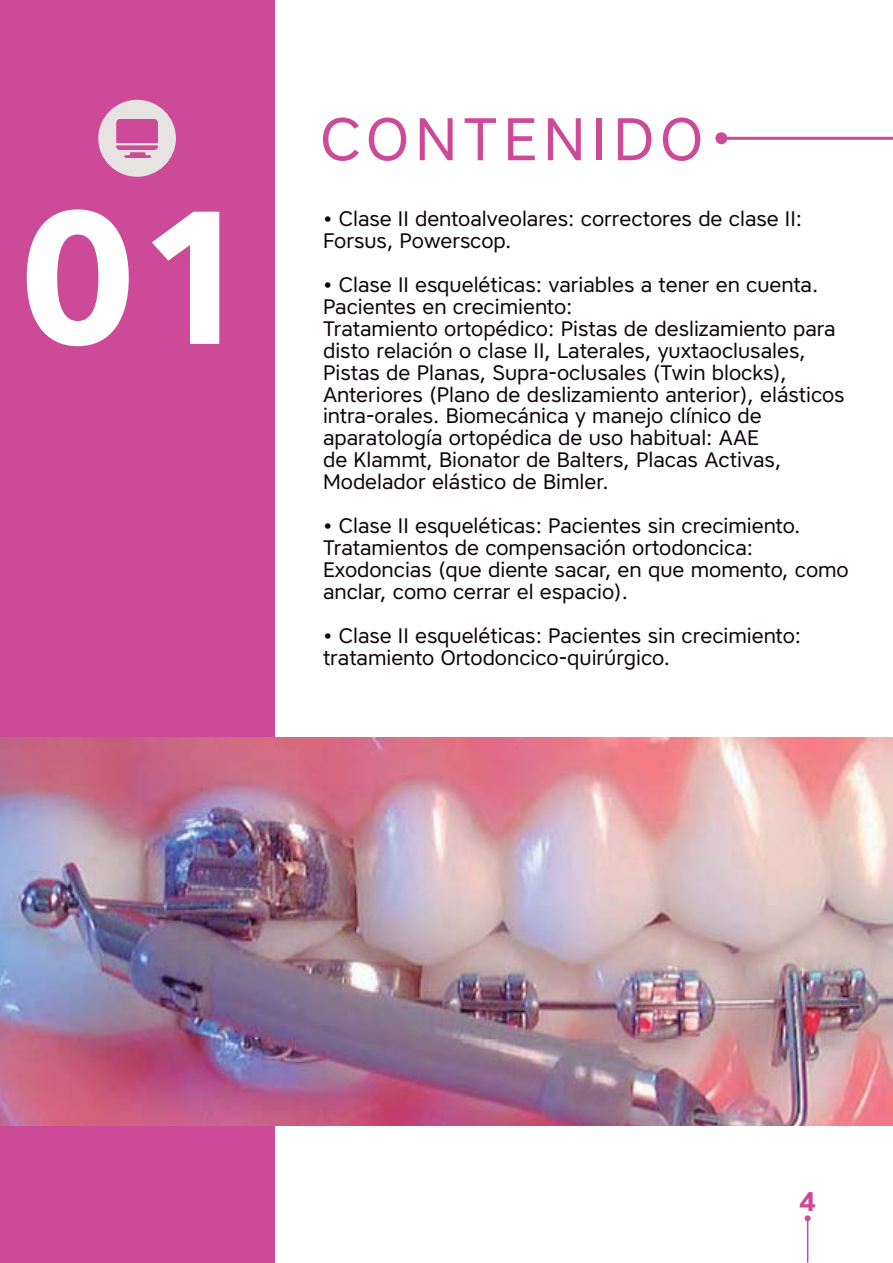
<style>
.page{position:relative;width:893px;height:1263px;background:#fff}
.page>*{position:absolute;margin:0;border:0;box-sizing:border-box;transform-origin:0 0}
.t1{font:700 188.85px "Core Sans A65";color:#fff}
.t2{font:60px "Core Sans A45";letter-spacing:.1em;color:#cc4a98}
.t3{font:700 27px "Core Sans A65";color:#cc4b98}
.t4{font:21px/21.9px "Core Sans A45";color:#0e050c}
</style>
<div class="page">
<hr style="left:807px;top:1218px;width:1px;height:45px;background:#cc4b98">
<svg style="left:805px;top:1215px;width:6px;height:6px"></svg>
<hr style="left:721px;top:137px;width:172px;height:3px;background:#cc4b98">
<div style="left:715px;top:132px;width:12px;height:12px;background:#cc4b98;border-radius:50%"></div>
<div style="left:0;top:0;width:274px;height:1263px;background:#cc4a98"></div>
<img style="left:0;top:738px;width:893px;height:387px">
<div style="left:98px;top:100px;width:78px;height:77px;background:#e6e3e2;border-radius:50%"></div>
<hr style="left:124px;top:155px;width:27px;height:3px;background:#cc4a98">
<svg style="left:116px;top:119px;width:42px;height:31px"></svg>
<h1 class="t1" style="left:18px;top:168px;width:239px">01</h1>
<h2 class="t2" style="left:320px;top:117px;width:384px">CONTENIDO</h2>
<p class="t4" style="left:323px;top:210px;width:480px">• Clase II dentoalveolares: correctores de clase II:<br>Forsus, Powerscop.</p>
<p class="t4" style="left:323px;top:276px;width:523px">• Clase II esqueléticas: variables a tener en cuenta.<br>Pacientes en crecimiento:<br>Tratamiento ortopédico: Pistas de deslizamiento para disto relación o clase II, Laterales, yuxtaoclusales, Pistas de Planas, Supra-oclusales (Twin blocks), Anteriores (Plano de deslizamiento anterior), elásticos intra-orales. Biomecánica y manejo clínico de aparatología ortopédica de uso habitual: AAE<br>de Klammt, Bionator de Balters, Placas Activas, Modelador elástico de Bimler.</p>
<p class="t4" style="left:323px;top:517px;width:527px">• Clase II esqueléticas: Pacientes sin crecimiento.<br>Tratamientos de compensación ortodoncica:<br>Exodoncias (que diente sacar, en que momento, como anclar, como cerrar el espacio).</p>
<p class="t4" style="left:323px;top:627px;width:480px">• Clase II esqueléticas: Pacientes sin crecimiento: tratamiento Ortodoncico-quirúrgico.</p>
<p class="t3" style="left:799px;top:1186px;width:18px">4</p>
</div>
